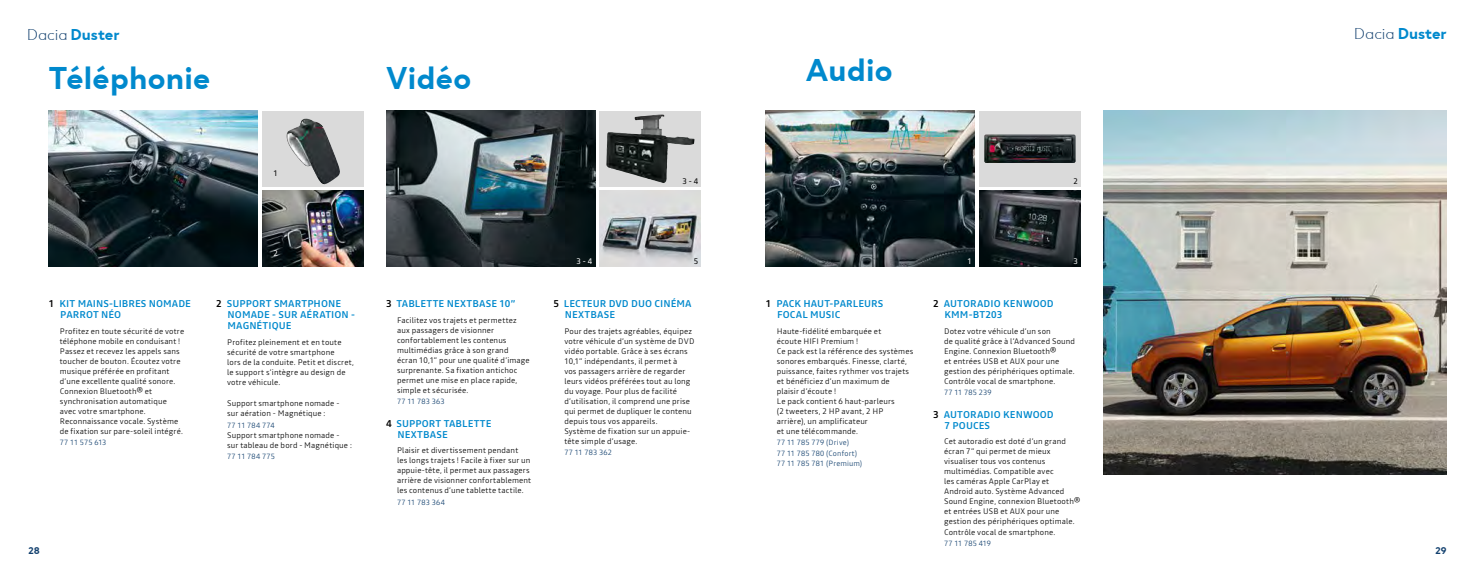
<style>
.page{position:relative;width:1475px;height:582px;background:#fff}
.page>*{position:absolute;margin:0;border:0;box-sizing:border-box;transform-origin:0 0}
.t1{font:700 32px "Dacia Spirit";letter-spacing:.01em;color:#0089cd}
.t2{font:700 16px "Dacia Spirit";letter-spacing:-.005em;color:#0089cd}
.t3{font:500 10px/11px "Read";letter-spacing:.005em;color:#0089cd}
.t4{font:700 10px "Dacia Spirit";color:#12406e}
.t5{font:300 8px/10px "Read";letter-spacing:.015em;color:#000}
.t6{font:8px "Read";color:#000}
.t7{font:8px "Read";color:#fff}
.t8{font:300 7.5px/10.1px "Read";letter-spacing:.03em;color:#12406e}
.t9{font:300 7.5px "Read";color:#12406e}
.s1{font-weight:300;color:#12406e}
.s2{color:#000}
</style>
<div class="page">
<img style="left:49px;top:111px;width:209px;height:155px">
<img style="left:765px;top:111px;width:209px;height:155px">
<img style="left:386px;top:111px;width:209px;height:155px">
<div style="left:262px;top:111px;width:102px;height:75px;background:#dadada"></div>
<img style="left:286px;top:118px;width:54px;height:66px">
<div style="left:978px;top:111px;width:102px;height:75px;background:#dadada"></div>
<img style="left:984px;top:134px;width:91px;height:29px">
<img style="left:599px;top:191px;width:102px;height:75px">
<img style="left:262px;top:191px;width:102px;height:75px">
<img style="left:979px;top:191px;width:101px;height:75px">
<div style="left:599px;top:111px;width:102px;height:75px;background:#dadada"></div>
<img style="left:606px;top:114px;width:88px;height:69px">
<img style="left:1103px;top:111px;width:343px;height:363px">
<h2 class="t2" style="left:27px;top:25px;width:94px"><span class="s1">Dacia</span> Duster</h2>
<h1 class="t1" style="left:49px;top:59px;width:163px">Téléphonie</h1>
<h1 class="t1" style="left:386px;top:59px;width:86px">Vidéo</h1>
<h1 class="t1" style="left:805px;top:51px;width:88px">Audio</h1>
<p class="t6" style="left:273px;top:167px;width:6px">1</p>
<p class="t7" style="left:273px;top:247px;width:6px">2</p>
<p class="t7" style="left:576px;top:255px;width:17px">3 - 4</p>
<p class="t6" style="left:682px;top:175px;width:17px">3 - 4</p>
<p class="t6" style="left:693px;top:255px;width:6px">5</p>
<p class="t6" style="left:1073px;top:175px;width:6px">2</p>
<p class="t7" style="left:967px;top:255px;width:6px">1</p>
<p class="t7" style="left:1073px;top:255px;width:6px">3</p>
<h2 class="t2" style="left:1353px;top:24px;width:94px"><span class="s1">Dacia</span> Duster</h2>
<p class="t3" style="left:564px;top:297px;width:128px;text-indent:-11px"><span class="s2">5</span> LECTEUR DVD DUO CINÉMA<br>NEXTBASE</p>
<p class="t5" style="left:564px;top:325px;width:132px">Pour des trajets agréables, équipez votre véhicule d’un système de DVD vidéo portable. Grâce à ses écrans<br>10,1” indépendants, il permet à<br>vos passagers arrière de regarder leurs vidéos préférées tout au long du voyage. Pour plus de facilité d’utilisation, il comprend une prise qui permet de dupliquer le contenu depuis tous vos appareils.<br>Système de fixation sur un appuie&shy;tête simple d’usage.</p>
<p class="t8" style="left:564px;top:447px;width:49px">77 11 783 362</p>
<p class="t3" style="left:60px;top:297px;width:132px;text-indent:-11px"><span class="s2">1</span> KIT MAINS-LIBRES NOMADE<br>PARROT NÉO</p>
<p class="t5" style="left:60px;top:325px;width:126px">Profitez en toute sécurité de votre téléphone mobile en conduisant !<br>Passez et recevez les appels sans toucher de bouton. Écoutez votre musique préférée en profitant d’une excellente qualité sonore.<br>Connexion Bluetooth® et synchronisation automatique avec votre smartphone.<br>Reconnaissance vocale. Système de fixation sur pare-soleil intégré.</p>
<p class="t9" style="left:60px;top:437px;width:48px">77 11 575 613</p>
<p class="t3" style="left:227px;top:297px;width:129px;text-indent:-11px"><span class="s2">2</span> SUPPORT SMARTPHONE<br>NOMADE - SUR AÉRATION -<br>MAGNÉTIQUE</p>
<p class="t5" style="left:227px;top:336px;width:128px">Profitez pleinement et en toute sécurité de votre smartphone<br>lors de la conduite. Petit et discret, le support s’intègre au design de votre véhicule.</p>
<p class="t5" style="left:227px;top:398px;width:114px">Support smartphone nomade - sur aération - Magnétique :</p>
<p class="t8" style="left:227px;top:420px;width:49px">77 11 784 774</p>
<p class="t5" style="left:227px;top:429px;width:126px">Support smartphone nomade - sur tableau de bord - Magnétique :</p>
<p class="t8" style="left:227px;top:451px;width:49px">77 11 784 775</p>
<p class="t3" style="left:386px;top:297px;width:131px"><span class="s2">3</span> TABLETTE NEXTBASE 10”</p>
<p class="t5" style="left:397px;top:314px;width:134px">Facilitez vos trajets et permettez aux passagers de visionner confortablement les contenus multimédias grâce à son grand écran 10,1” pour une qualité d’image surprenante. Sa fixation antichoc permet une mise en place rapide, simple et sécurisée.</p>
<p class="t8" style="left:397px;top:396px;width:49px">77 11 783 363</p>
<p class="t3" style="left:397px;top:417px;width:96px;text-indent:-11px"><span class="s2">4</span> SUPPORT TABLETTE<br>NEXTBASE</p>
<p class="t5" style="left:397px;top:445px;width:136px">Plaisir et divertissement pendant<br>les longs trajets ! Facile à fixer sur un appuie-tête, il permet aux passagers arrière de visionner confortablement les contenus d’une tablette tactile.</p>
<p class="t8" style="left:397px;top:496px;width:49px">77 11 783 364</p>
<p class="t3" style="left:777px;top:297px;width:108px;text-indent:-11px"><span class="s2">1</span> PACK HAUT-PARLEURS<br>FOCAL MUSIC</p>
<p class="t5" style="left:776px;top:325px;width:138px">Haute-fidélité embarquée et<br>écoute HIFI Premium !<br>Ce pack est la référence des systèmes sonores embarqués. Finesse, clarté, puissance, faites rythmer vos trajets et bénéficiez d’un maximum de plaisir d’écoute !<br>Le pack contient 6 haut-parleurs<br>(2 tweeters, 2 HP avant, 2 HP arrière), un amplificateur<br>et une télécommande.</p>
<p class="t8" style="left:776px;top:437px;width:87px">77 11 785 779 (Drive)<br>77 11 785 780 (Confort)<br>77 11 785 781 (Premium)</p>
<p class="t3" style="left:944px;top:297px;width:111px;text-indent:-11px"><span class="s2">2</span> AUTORADIO KENWOOD<br>KMM-BT203</p>
<p class="t5" style="left:944px;top:325px;width:132px">Dotez votre véhicule d’un son<br>de qualité grâce à l’Advanced Sound<br>Engine. Connexion Bluetooth®<br>et entrées USB et AUX pour une gestion des périphériques optimale.<br>Contrôle vocal de smartphone.</p>
<p class="t8" style="left:944px;top:387px;width:49px">77 11 785 239</p>
<p class="t3" style="left:944px;top:408px;width:111px;text-indent:-11px"><span class="s2">3</span> AUTORADIO KENWOOD<br>7 POUCES</p>
<p class="t5" style="left:944px;top:436px;width:138px">Cet autoradio est doté d’un grand écran 7” qui permet de mieux visualiser tous vos contenus multimédias. Compatible avec<br>les caméras Apple CarPlay et<br>Android auto. Système Advanced<br>Sound Engine, connexion Bluetooth® et entrées USB et AUX pour une gestion des périphériques optimale.<br>Contrôle vocal de smartphone.</p>
<p class="t8" style="left:944px;top:537px;width:48px">77 11 785 419</p>
<p class="t4" style="left:28px;top:543px;width:13px">28</p>
<p class="t4" style="left:1435px;top:543px;width:13px">29</p>
</div>
